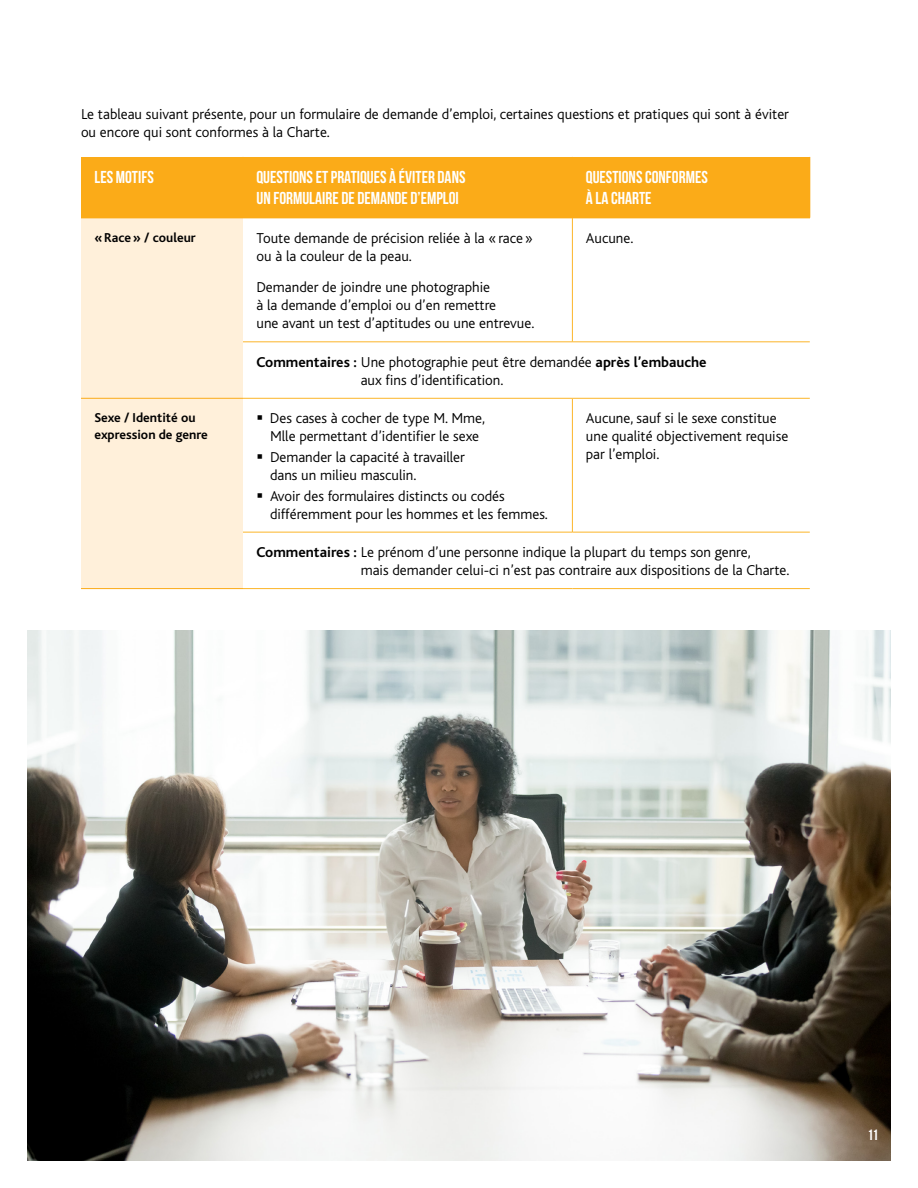
<style>
.page{position:relative;width:918px;height:1188px;background:#fff}
.page>*{position:absolute;margin:0;border:0;box-sizing:border-box;transform-origin:0 0}
.t1{font:17.25px/21px "Bebas Neue";color:#fff}
.t2{font:300 15px/18px "Bliss";color:#000}
.t3{font:700 15px "Bebas Neue";color:#fff}
.t4{font:700 13.5px/16.5px "Bliss";color:#000}
.s1{font-weight:700}
</style>
<div class="page">
<img style="left:27px;top:630px;width:864px;height:531px">
<div style="left:81px;top:157px;width:162px;height:61px;background:#fbab18"></div>
<div style="left:243px;top:157px;width:329px;height:61px;background:#fbab18"></div>
<div style="left:572px;top:157px;width:238px;height:61px;background:#fbab18"></div>
<div style="left:81px;top:218px;width:162px;height:180px;background:#fff0da"></div>
<div style="left:81px;top:398px;width:162px;height:191px;background:#fff0da"></div>
<hr style="left:810px;top:157px;width:1px;height:61px;background:#fbab18">
<hr style="left:81px;top:218px;width:162px;height:1px;background:#fbab18">
<hr style="left:243px;top:218px;width:329px;height:1px;background:#fbab18">
<hr style="left:572px;top:218px;width:238px;height:1px;background:#fbab18">
<hr style="left:81px;top:398px;width:162px;height:1px;background:#fbab18">
<hr style="left:81px;top:588px;width:162px;height:1px;background:#fbab18">
<hr style="left:572px;top:218px;width:1px;height:124px;background:#fcb528">
<hr style="left:243px;top:342px;width:329px;height:1px;background:#fcb528">
<hr style="left:572px;top:342px;width:238px;height:1px;background:#fcb528">
<hr style="left:243px;top:398px;width:329px;height:1px;background:#fcb528">
<hr style="left:572px;top:398px;width:238px;height:1px;background:#fcb528">
<hr style="left:572px;top:398px;width:1px;height:134px;background:#fcb528">
<hr style="left:243px;top:532px;width:329px;height:1px;background:#fcb528">
<hr style="left:572px;top:532px;width:238px;height:1px;background:#fcb528">
<hr style="left:243px;top:588px;width:329px;height:1px;background:#fcb528">
<hr style="left:572px;top:588px;width:238px;height:1px;background:#fcb528">
<p class="t2" style="left:81px;top:106px;width:709px">Le tableau suivant présente, pour un formulaire de demande d’emploi, certaines questions et pratiques qui sont à éviter ou encore qui sont conformes à la Charte.</p>
<p class="t1" style="left:94px;top:167px;width:61px">LES MOTIFS</p>
<p class="t1" style="left:256px;top:167px;width:211px">QUESTIONS ET PRATIQUES À ÉVITER DANS<br>UN FORMULAIRE DE DEMANDE D’EMPLOI</p>
<p class="t1" style="left:586px;top:167px;width:123px">QUESTIONS CONFORMES<br>À LA CHARTE</p>
<p class="t4" style="left:94px;top:229px;width:103px">« Race » / couleur</p>
<p class="t2" style="left:256px;top:229px;width:278px">Toute demande de précision reliée à la « race » ou à la couleur de la peau.</p>
<p class="t2" style="left:257px;top:279px;width:279px">Demander de joindre une photographie<br>à la demande d’emploi ou d’en remettre<br>une avant un test d’aptitudes ou une entrevue.</p>
<p class="t2" style="left:586px;top:229px;width:49px">Aucune.</p>
<p class="t4" style="left:94px;top:410px;width:115px">Sexe / Identité ou expression de genre</p>
<p class="t2" style="left:257px;top:353px;width:452px"><span class="s1">Commentaires :</span> Une photographie peut être demandée <span class="s1">après l’embauche</span></p>
<p class="t2" style="left:361px;top:371px;width:144px">aux fins d’identification.</p>
<p class="t2" style="left:256px;top:410px;width:230px;text-align:center">▪ Des cases à cocher de type M. Mme,<br>Mlle permettant d’identifier le sexe</p>
<p class="t2" style="left:270px;top:448px;width:196px;text-indent:-14px">▪ Demander la capacité à travailler dans un milieu masculin.</p>
<p class="t2" style="left:270px;top:487px;width:279px;text-indent:-14px">▪ Avoir des formulaires distincts ou codés différemment pour les hommes et les femmes.</p>
<p class="t2" style="left:361px;top:543px;width:430px;text-indent:-104px"><span class="s1">Commentaires :</span> Le prénom d’une personne indique la plupart du temps son genre,<br>mais demander celui-ci n’est pas contraire aux dispositions de la Charte.</p>
<p class="t2" style="left:586px;top:410px;width:204px">Aucune, sauf si le sexe constitue une qualité objectivement requise par l’emploi.</p>
<p class="t3" style="left:867px;top:1126px;width:13px">11</p>
</div>
